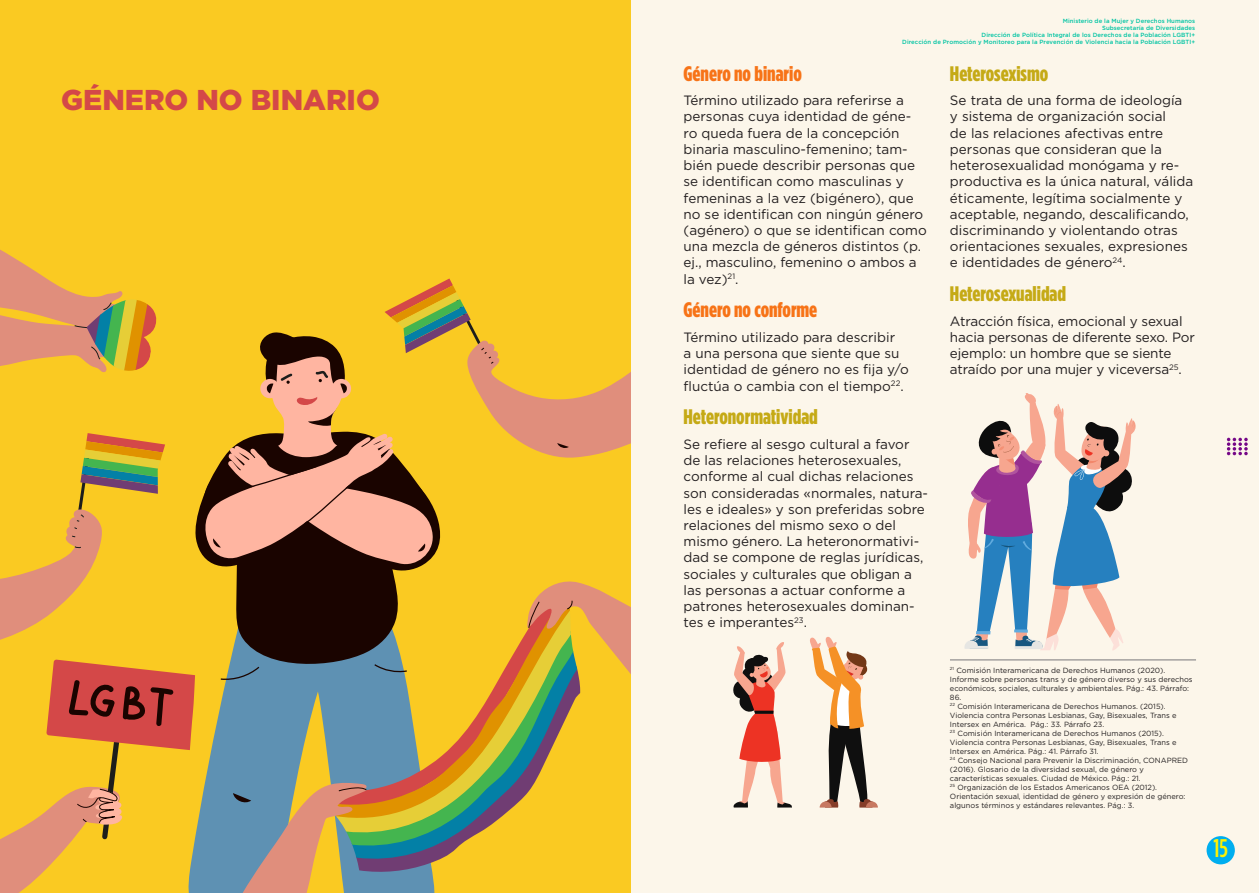
<style>
.page{position:relative;width:1259px;height:893px;background:#fcf6ea}
.page>*{position:absolute;margin:0;border:0;box-sizing:border-box;transform-origin:0 0}
.t1{font:900 28.65px "Gotham";color:#d44848}
.t2{font:500 25.5px "Gotham Cond";color:#fff101}
.PALABRA{font:900 21px "Gotham Cond";color:#c5aa16}
.PALABRA-2{font:900 21px "Gotham Cond";color:#f77317}
.TEXTO_CORRIDO{font:13.5px/16.2px "Gotham";color:#231f20}
.CITAS{font:7.5px/9px "Gotham";color:#231f20}
.t3{font:500 6px/7.2px "Gotham";letter-spacing:.01em;color:#00c4a3;text-align:right}
</style>
<div class="page">
<svg style="left:1226px;top:438px;width:21px;height:17px"></svg>
<div style="left:1206px;top:836px;width:28px;height:28px;background:#00aeef;border-radius:50%"></div>
<hr style="left:950px;top:659px;width:246px;height:1px;background:#77777a">
<svg style="left:964px;top:393px;width:172px;height:257px"></svg>
<svg style="left:810px;top:637px;width:68px;height:171px"></svg>
<svg style="left:733px;top:642px;width:59px;height:166px"></svg>
<div style="left:0;top:0;width:630px;height:893px;background:#faca22"></div>
<svg style="left:0;top:249px;width:157px;height:123px"></svg>
<svg style="left:195px;top:672px;width:240px;height:221px;fill:#5e91b3"></svg>
<svg style="left:229px;top:573px;width:167px;height:99px;fill:#1a0400"></svg>
<svg style="left:219px;top:665px;width:42px;height:15px"></svg>
<svg style="left:367px;top:862px;width:68px;height:12px"></svg>
<svg style="left:322px;top:585px;width:75px;height:197px;fill:#1a0400"></svg>
<svg style="left:328px;top:593px;width:70px;height:189px;fill:#1a0400"></svg>
<svg style="left:367px;top:849px;width:89px;height:13px"></svg>
<svg style="left:367px;top:836px;width:106px;height:13px"></svg>
<svg style="left:336px;top:610px;width:229px;height:226px"></svg>
<svg style="left:223px;top:782px;width:144px;height:111px"></svg>
<svg style="left:527px;top:581px;width:103px;height:139px"></svg>
<svg style="left:0;top:659px;width:195px;height:234px"></svg>
<svg style="left:0;top:433px;width:165px;height:207px"></svg>
<svg style="left:195px;top:278px;width:435px;height:295px"></svg>
<p class="t1" style="left:61px;top:80px;width:320px">GÉNERO NO BINARIO</p>
<p class="t3" style="left:902px;top:17px;width:294px">Ministerio de la Mujer y Derechos Humanos<br>Subsecretaría de Diversidades<br>Dirección de Política Integral de los Derechos de la Población LGBTI+<br>Dirección de Promoción y Monitoreo para la Prevención de Violencia hacia la Población LGBTI+</p>
<p class="PALABRA-2" style="left:683px;top:61px;width:120px">Género no binario</p>
<p class="TEXTO_CORRIDO" style="left:683px;top:92px;width:245px">Término utilizado para referirse a personas cuya identidad de géne&shy;ro queda fuera de la concepción binaria masculino-femenino; tam&shy;bién puede describir personas que se identifican como masculinas y femeninas a la vez (bigénero), que no se identifican con ningún género (agénero) o que se identifican como una mezcla de géneros distintos (p. ej., masculino, femenino o ambos a la vez)<sup>21</sup>.</p>
<p class="PALABRA-2" style="left:683px;top:297px;width:135px">Género no conforme</p>
<p class="TEXTO_CORRIDO" style="left:683px;top:329px;width:227px">Término utilizado para describir<br>a una persona que siente que su identidad de género no es fija y/o fluctúa o cambia con el tiempo<sup>22</sup>.</p>
<p class="PALABRA" style="left:683px;top:404px;width:136px">Heteronormatividad</p>
<p class="TEXTO_CORRIDO" style="left:683px;top:436px;width:246px">Se refiere al sesgo cultural a favor de las relaciones heterosexuales, conforme al cual dichas relaciones son consideradas «normales, natura&shy;les e ideales» y son preferidas sobre relaciones del mismo sexo o del mismo género. La heteronormativi&shy;dad se compone de reglas jurídicas, sociales y culturales que obligan a las personas a actuar conforme a patrones heterosexuales dominan&shy;tes e imperantes<sup>23</sup>.</p>
<p class="PALABRA" style="left:950px;top:61px;width:100px">Heterosexismo</p>
<p class="TEXTO_CORRIDO" style="left:950px;top:92px;width:245px">Se trata de una forma de ideología y sistema de organización social<br>de las relaciones afectivas entre personas que consideran que la heterosexualidad monógama y re&shy;productiva es la única natural, válida éticamente, legítima socialmente y aceptable, negando, descalificando, discriminando y violentando otras orientaciones sexuales, expresiones e identidades de género<sup>24</sup>.</p>
<p class="PALABRA" style="left:950px;top:281px;width:118px">Heterosexualidad</p>
<p class="TEXTO_CORRIDO" style="left:950px;top:313px;width:246px">Atracción física, emocional y sexual hacia personas de diferente sexo. Por ejemplo: un hombre que se siente atraído por una mujer y viceversa<sup>25</sup>.</p>
<p class="CITAS" style="left:950px;top:666px;width:244px"><sup>21</sup> Comisión Interamericana de Derechos Humanos (2020).<br>Informe sobre personas trans y de género diverso y sus derechos económicos, sociales, culturales y ambientales. Pág.: 43. Párrafo:<br>86.</p>
<p class="CITAS" style="left:950px;top:702px;width:228px"><sup>22</sup> Comisión Interamericana de Derechos Humanos. (2015).<br>Violencia contra Personas Lesbianas, Gay, Bisexuales, Trans e<br>Intersex en América. Pág.: 33. Párrafo 23.</p>
<p class="CITAS" style="left:950px;top:729px;width:228px"><sup>23</sup> Comisión Interamericana de Derechos Humanos (2015).<br>Violencia contra Personas Lesbianas, Gay, Bisexuales, Trans e<br>Intersex en América. Pág.: 41. Párrafo 31.</p>
<p class="CITAS" style="left:950px;top:756px;width:240px"><sup>24</sup> Consejo Nacional para Prevenir la Discriminación, CONAPRED (2016). Glosario de la diversidad sexual, de género y características sexuales. Ciudad de México. Pág.: 21.</p>
<p class="CITAS" style="left:950px;top:783px;width:237px"><sup>25</sup> Organización de los Estados Americanos OEA (2012).<br>Orientación sexual, identidad de género y expresión de género: algunos términos y estándares relevantes. Pág.: 3.</p>
<h2 class="t2" style="left:1213px;top:834px;width:16px">15</h2>
</div>
